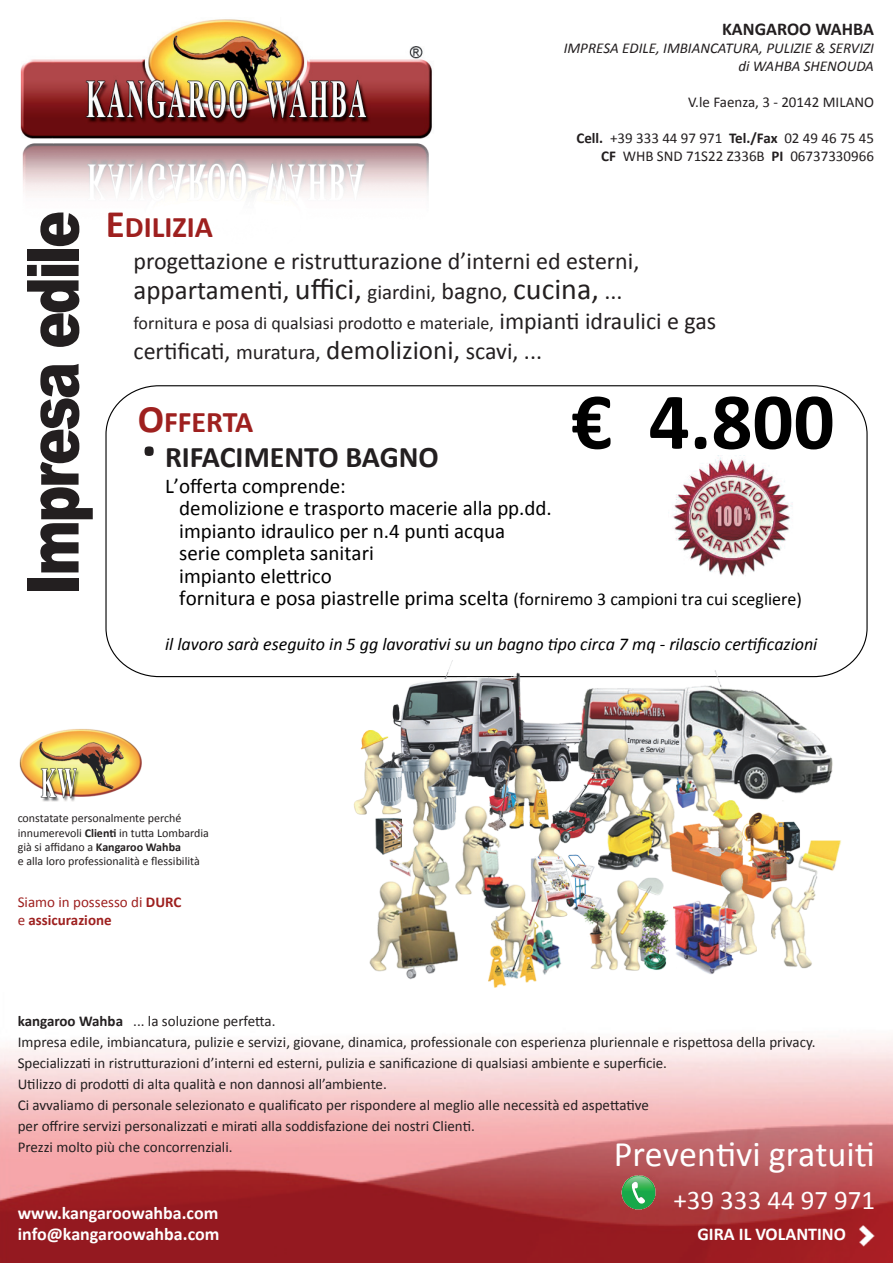
<style>
.page{position:relative;width:893px;height:1263px;background:#fff}
.page>*{position:absolute;margin:0;border:0;box-sizing:border-box;transform-origin:0 0}
.t1{font:700 81px "Calibri";color:#000}
.t2{font:900 72px "Arial";letter-spacing:-.05em;color:#231f20;scale:.78 1}
.t3{font:700 63px "Calibri";color:#231f20}
.t4{font:36px "Calibri";color:#fff}
.t5{font:30px "Calibri";color:#231f20}
.t6{font:700 30px/35px "Calibri";color:#231f20}
.t7{font:700 30px "Calibri";color:#9e201f}
.t8{font:27px "Calibri";color:#fff}
.t9{font:24px "Calibri";color:#231f20}
.t10{font:21px/22.5px "Calibri";color:#000}
.t11{font:italic 18px "Calibri";color:#000}
.t12{font:18px "Calibri";color:#231f20}
.t13{font:700 18px/21px "Calibri";color:#fff}
.t14{font:700 18px "Calibri";color:#231f20}
.t15{font:15px/21px "Calibri";color:#231f20;text-align:right}
.t16{font:italic 15px/18px "Calibri";color:#231f20;text-align:right}
.t17{font:15px/18px "Calibri";color:#9e201f}
.t18{font:12px/14.4px "Calibri";color:#231f20}
.s1{font-weight:700}
.s2{font-size:39px}
.s3{font-size:27px}
.s4{font-size:21px}
.s5{font-size:24px}
.s6{font-size:39px;color:#9e201f}
.s7{color:#9e201f}
.s8{font-size:18px}
</style>
<div class="page">
<img style="left:0;top:1038px;width:892px;height:225px">
<img style="left:621px;top:1176px;width:34px;height:34px">
<img style="left:673px;top:455px;width:120px;height:121px">
<img style="left:341px;top:660px;width:503px;height:328px">
<img style="left:19px;top:729px;width:123px;height:72px">
<img style="left:856px;top:1224px;width:19px;height:22px">
<img style="left:20px;top:19px;width:412px;height:120px">
<img style="left:22px;top:143px;width:407px;height:54px">
<p class="t14" style="left:722px;top:18px;width:153px">KANGAROO WAHBA</p>
<p class="t16" style="left:564px;top:38px;width:312px">IMPRESA EDILE, IMBIANCATURA, PULIZIE &amp; SERVIZI di WAHBA SHENOUDA</p>
<p class="t15" style="left:688px;top:92px;width:187px">V.le Faenza, 3 - 20142 MILANO</p>
<p class="t15" style="left:576px;top:129px;width:299px;line-height:18px"><span class="s1">Cell.</span> +39 333 44 97 971 <span class="s1">Tel./Fax</span> 02 49 46 75 45<br><span class="s1">CF</span> WHB SND 71S22 Z336B <span class="s1">PI</span> 06737330966</p>
<h2 class="t2" style="left:1px;top:595px;width:494px;rotate:-90deg">Impresa edile</h2>
<h3 class="t7" style="left:106px;top:208px;width:109px"><span class="s2">E</span>DILIZIA</h3>
<h3 class="t9" style="left:134px;top:245px;width:507px">progettazione e ristrutturazione d’interni ed esterni,</h3>
<h3 class="t5" style="left:134px;top:270px;width:490px"><span class="s3">appartamenti,</span> uffici, <span class="s4">giardini,</span> <span class="s5">bagno,</span> cucina, <span class="s5">...</span></h3>
<p class="t12" style="left:134px;top:311px;width:584px">fornitura e posa di qualsiasi prodotto e materiale, <span class="s5">impianti idraulici e gas</span></p>
<h3 class="t9" style="left:134px;top:335px;width:410px">certificati, <span class="s4">muratura,</span> <span class="s3">demolizioni,</span> scavi, ...</h3>
<h3 class="t6" style="left:165px;top:405px;width:275px;text-indent:-27px"><span class="s6">O</span><span class="s7">FFERTA<br></span>RIFACIMENTO BAGNO</h3>
<h3 class="t3" style="left:141px;top:394px;width:18px">.</h3>
<h1 class="t1" style="left:571px;top:370px;width:265px">€ 4.800</h1>
<h3 class="t10" style="left:179px;top:474px;width:624px;text-indent:-14px">L’offerta comprende:<br>demolizione e trasporto macerie alla pp.dd.<br>impianto idraulico per n.4 punti acqua<br>serie completa sanitari<br>impianto elettrico<br>fornitura e posa piastrelle prima scelta <span class="s8">(forniremo 3 campioni tra cui scegliere)</span></h3>
<p class="t11" style="left:165px;top:632px;width:654px">il lavoro sarà eseguito in 5 gg lavorativi su un bagno tipo circa 7 mq - rilascio certificazioni</p>
<p class="t18" style="left:18px;top:811px;width:193px">constatate personalmente perché innumerevoli <span class="s1">Clienti</span> in tutta Lombardia già si affidano a <span class="s1">Kangaroo Wahba<br></span>e alla loro professionalità e flessibilità</p>
<p class="t17" style="left:18px;top:893px;width:165px">Siamo in possesso di <span class="s1">DURC </span>e <span class="s1">assicurazione</span></p>
<p class="t15" style="left:18px;top:1011px;width:799px;text-align:left"><span class="s1">kangaroo Wahba</span> ... la soluzione perfetta.<br>Impresa edile, imbiancatura, pulizie e servizi, giovane, dinamica, professionale con esperienza pluriennale e rispettosa della privacy.<br>Specializzati in ristrutturazioni d’interni ed esterni, pulizia e sanificazione di qualsiasi ambiente e superficie.<br>Utilizzo di prodotti di alta qualità e non dannosi all’ambiente.<br>Ci avvaliamo di personale selezionato e qualificato per rispondere al meglio alle necessità ed aspettative<br>per offrire servizi personalizzati e mirati alla soddisfazione dei nostri Clienti.<br>Prezzi molto più che concorrenziali.</p>
<h3 class="t4" style="left:614px;top:1131px;width:262px">Preventivi gratuiti</h3>
<h3 class="t8" style="left:673px;top:1183px;width:203px">+39 333 44 97 971</h3>
<p class="t13" style="left:18px;top:1202px;width:203px">www.kangaroowahba.com info@kangaroowahba.com</p>
<p class="t13" style="left:697px;top:1223px;width:150px">GIRA IL VOLANTINO</p>
</div>
